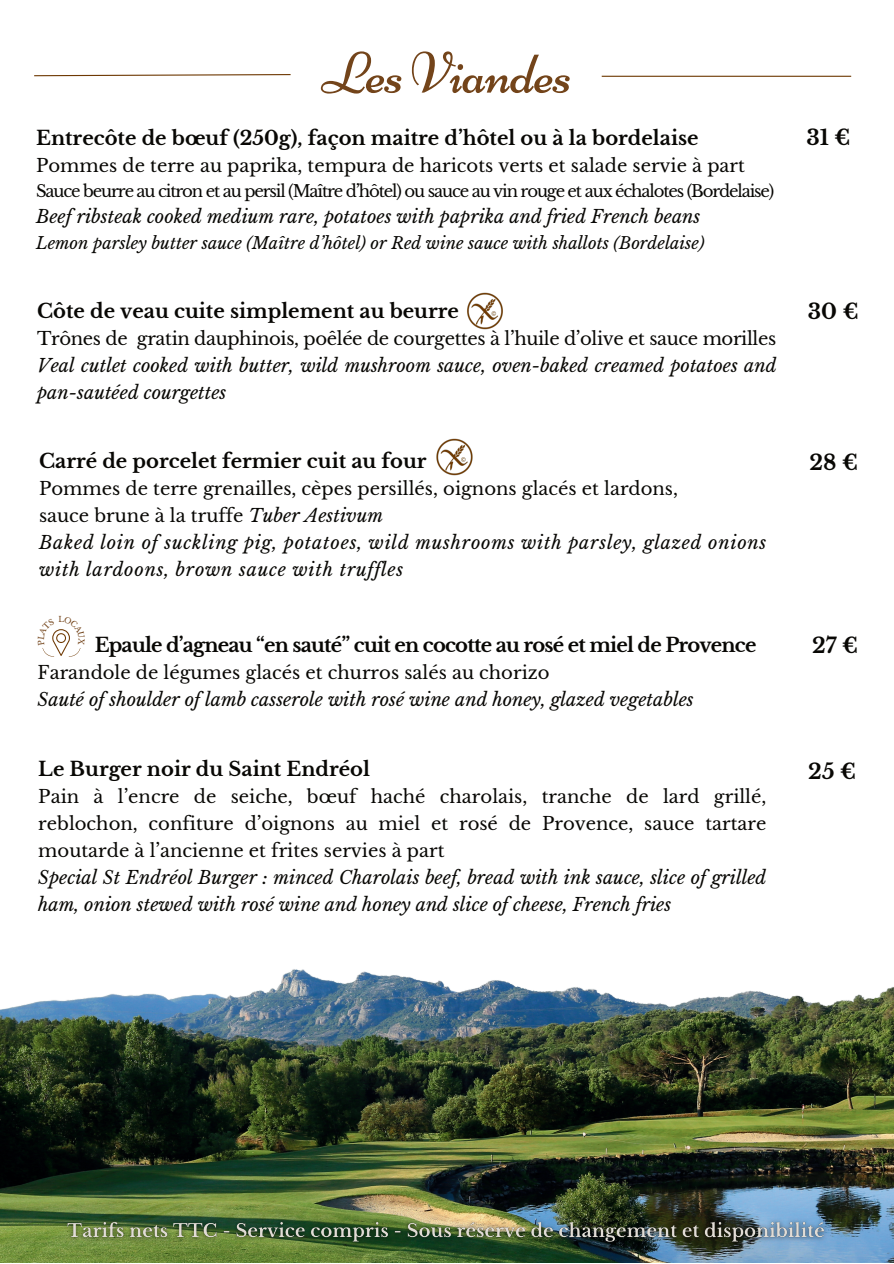
<style>
.page{position:relative;width:894px;height:1264px;background:#fff}
.page>*{position:absolute;margin:0;border:0;box-sizing:border-box;transform-origin:0 0}
.t1{font:58.35px "Niconne";letter-spacing:-.02em;color:#73441a}
.t2{font:700 21px "Libre Baskerville";color:#080704}
.t3{font:700 19.5px "Libre Baskerville";color:#080704}
.t4{font:700 19.5px "Libre Baskerville";letter-spacing:-.04em;color:#080704}
.t5{font:italic 18px/27px "Libre Baskerville";color:#080704}
.t6{font:18px/27px "Libre Baskerville";color:#080704;text-align:justify}
.t7{font:italic 18px/27px "Libre Baskerville";letter-spacing:.04em;color:#080704}
.t8{font:18px "Libre Baskerville";letter-spacing:-.02em;color:#080704}
.t9{font:16.5px "Libre Baskerville";letter-spacing:-.07em;color:#080704}
.t10{font:italic 16.5px "Libre Baskerville";color:#080704}
.t11{font:7.8px "Libre Baskerville";color:#73441a}
.s1{font-style:normal}
</style>
<div class="page">
<img style="left:0;top:969px;width:893px;height:293px">
<svg style="left:34px;top:74px;width:257px;height:3px"></svg>
<hr style="left:601px;top:76px;width:249px;height:1px;background:#6e3903">
<img style="left:467px;top:292px;width:36px;height:38px">
<img style="left:436px;top:438px;width:37px;height:38px">
<img style="left:60px;top:1213px;width:772px;height:38px">
<svg style="left:42px;top:629px;width:39px;height:28px"></svg>
<h1 class="t1" style="left:321px;top:39px;width:252px">Les Viandes</h1>
<p class="t3" style="left:36px;top:126px;width:663px">Entrecôte de bœuf (250g), façon maitre d’hôtel ou à la bordelaise</p>
<p class="t2" style="left:806px;top:125px;width:46px">31 €</p>
<p class="t6" style="left:36px;top:152px;width:710px">Pommes de terre au paprika, tempura de haricots verts et salade servie à part</p>
<p class="t9" style="left:36px;top:181px;width:739px">Sauce beurre au citron et au persil (Maître d’hôtel) ou sauce au vin rouge et aux échalotes (Bordelaise)</p>
<p class="t5" style="left:36px;top:203px;width:665px">Beef ribsteak cooked medium rare, potatoes with paprika and fried French beans</p>
<p class="t10" style="left:36px;top:233px;width:669px">Lemon parsley butter sauce (Maître d’hôtel) or Red wine sauce with shallots (Bordelaise)</p>
<p class="t3" style="left:37px;top:299px;width:423px">Côte de veau cuite simplement au beurre</p>
<p class="t8" style="left:37px;top:328px;width:740px">Trônes de gratin dauphinois, poêlée de courgettes à l’huile d’olive et sauce morilles</p>
<p class="t5" style="left:37px;top:352px;width:740px">Veal cutlet cooked with butter, wild mushroom sauce, oven-baked creamed potatoes and pan-sautéed courgettes</p>
<p class="t3" style="left:39px;top:449px;width:389px">Carré de porcelet fermier cuit au four</p>
<p class="t7" style="left:39px;top:475px;width:728px"><span class="s1">Pommes de terre grenailles, cèpes persillés, oignons glacés et lardons,<br>sauce brune à la truffe</span> Tuber Aestivum<br>Baked loin of suckling pig, potatoes, wild mushrooms with parsley, glazed onions with lardoons, brown sauce with truffles</p>
<p class="t11" style="left:58px;top:614px;width:7px">L</p>
<p class="t4" style="left:95px;top:633px;width:663px">Epaule d’agneau “en sauté” cuit en cocotte au rosé et miel de Provence</p>
<p class="t6" style="left:38px;top:659px;width:513px">Farandole de légumes glacés et churros salés au chorizo</p>
<p class="t5" style="left:38px;top:686px;width:657px">Sauté of shoulder of lamb casserole with rosé wine and honey, glazed vegetables</p>
<p class="t3" style="left:38px;top:757px;width:333px">Le Burger noir du Saint Endréol</p>
<p class="t6" style="left:38px;top:783px;width:729px">Pain à l’encre de seiche, bœuf haché charolais, tranche de lard grillé, reblochon, confiture d’oignons au miel et rosé de Provence, sauce tartare moutarde à l’ancienne et frites servies à part</p>
<p class="t5" style="left:38px;top:864px;width:729px">Special St Endréol Burger : minced Charolais beef, bread with ink sauce, slice of grilled ham, onion stewed with rosé wine and honey and slice of cheese, French fries</p>
<p class="t2" style="left:807px;top:299px;width:52px">30 €</p>
<p class="t2" style="left:809px;top:450px;width:50px">28 €</p>
<p class="t2" style="left:812px;top:632px;width:48px">27 €</p>
<p class="t2" style="left:808px;top:758px;width:49px">25 €</p>
</div>
